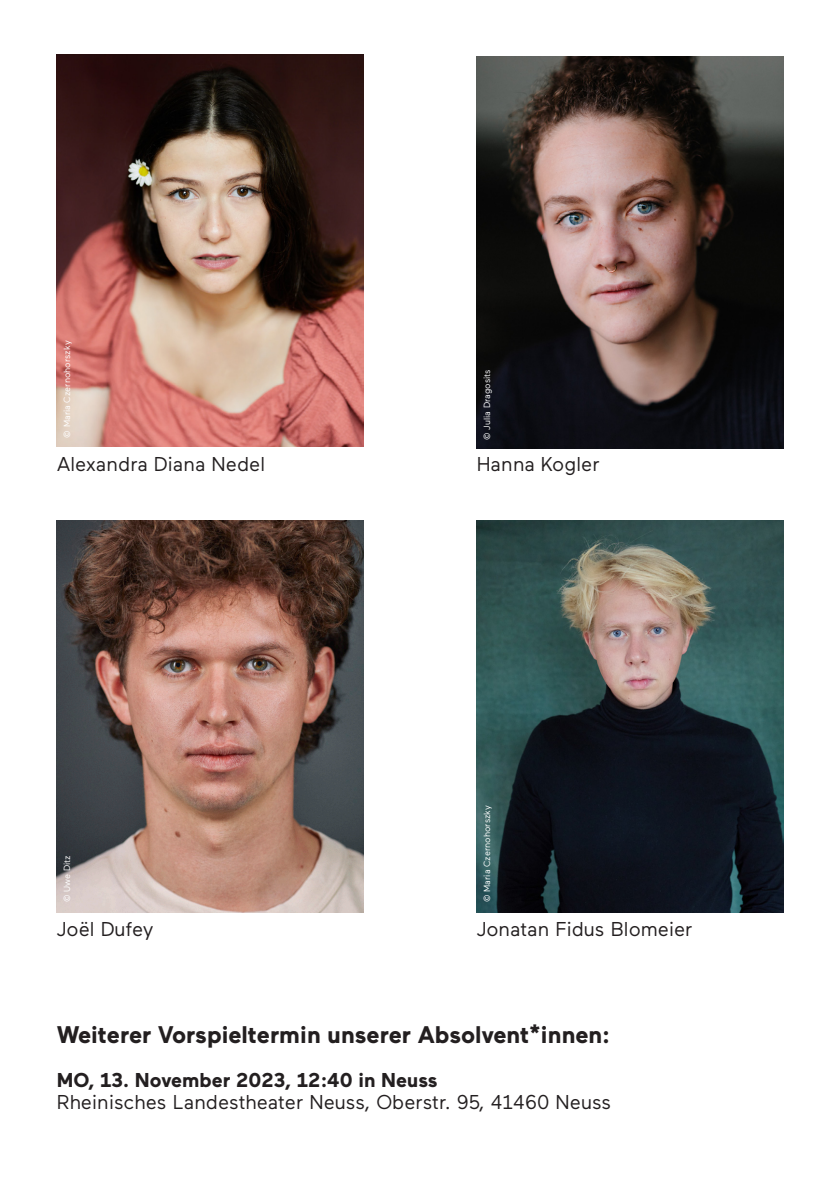
<style>
.page{position:relative;width:840px;height:1191px;background:#fff}
.page>*{position:absolute;margin:0;border:0;box-sizing:border-box;transform-origin:0 0}
.Programm{font:700 24px "Maax";color:#231f20}
.Programm-2{font:20px "Maax";color:#231f20}
.Programm-3{font:700 20px "Maax";color:#231f20}
.Copyright{font:9px "Maax";color:#fff}
</style>
<div class="page">
<img style="left:57px;top:55px;width:306px;height:391px">
<img style="left:476px;top:57px;width:306px;height:391px">
<img style="left:57px;top:521px;width:306px;height:391px">
<img style="left:476px;top:521px;width:306px;height:391px">
<p class="Copyright" style="left:62px;top:437px;width:99px;rotate:-90deg">© Maria Czernohorszky</p>
<p class="Copyright" style="left:482px;top:440px;width:72px;rotate:-90deg">© Julia Dragosits</p>
<p class="Programm-2" style="left:57px;top:453px;width:210px">Alexandra Diana Nedel</p>
<p class="Programm-2" style="left:476px;top:453px;width:124px">Hanna Kogler</p>
<p class="Copyright" style="left:62px;top:902px;width:48px;rotate:-90deg">© Uwe Ditz</p>
<p class="Copyright" style="left:482px;top:902px;width:99px;rotate:-90deg">© Maria Czernohorszky</p>
<p class="Programm-2" style="left:57px;top:918px;width:98px">Joël Dufey</p>
<p class="Programm-2" style="left:476px;top:918px;width:217px">Jonatan Fidus Blomeier</p>
<p class="Programm" style="left:57px;top:1021px;width:554px">Weiterer Vorspieltermin unserer Absolvent*innen:</p>
<p class="Programm-3" style="left:57px;top:1069px;width:382px">MO, 13. November 2023, 12:40 in Neuss</p>
<p class="Programm-2" style="left:57px;top:1091px;width:555px">Rheinisches Landestheater Neuss, Oberstr. 95, 41460 Neuss</p>
</div>
